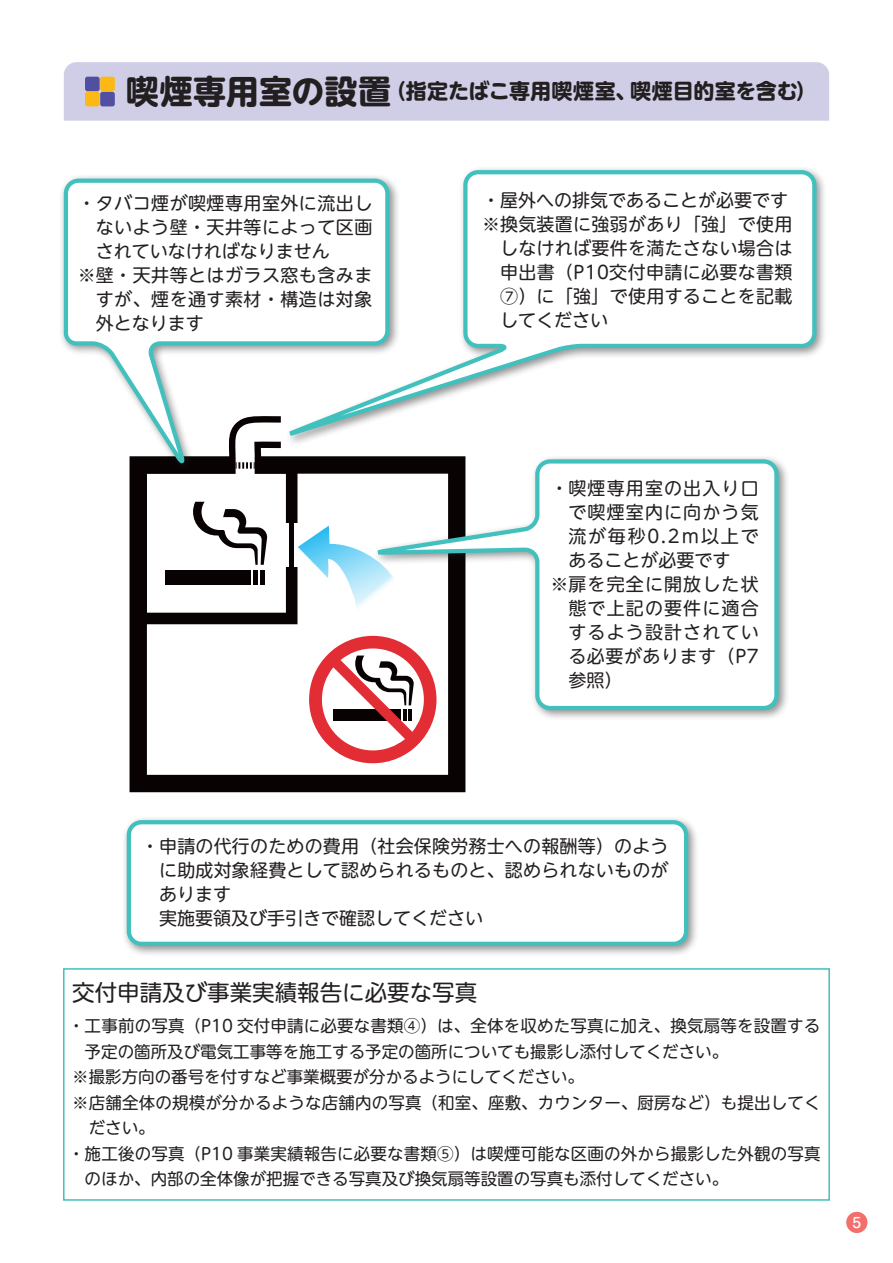
<style>
.page{position:relative;width:893px;height:1263px;background:#fff}
.page>*{position:absolute;margin:0;border:0;box-sizing:border-box;transform-origin:0 0}
.囲み用{font:22.5px "UD Shin M Go Pr 6 N";color:#231f20}
.見出し{font:700 21px "UD Shin M Go Pr 6 N";letter-spacing:-.005em;color:#231f20}
.吹き出し{font:18px/24px "UD Shin M Go Pr 6 N";letter-spacing:.015em;color:#231f20;text-align:justify}
.囲み用-2{font:16.5px/25.5px "UD Shin M Go Pr 6 N";color:#231f20}
.t1{font:500 13.8px "Shin M Go Pro";color:#fff}
.s1{font-size:33px}
</style>
<div class="page">
<svg style="left:130px;top:474px;width:335px;height:318px"></svg>
<svg style="left:309px;top:636px;width:127px;height:127px"></svg>
<svg style="left:135px;top:474px;width:238px;height:150px"></svg>
<div style="left:121px;top:815px;width:578px;height:142px;background:#231f20;opacity:.5"></div>
<div style="left:129px;top:822px;width:557px;height:122px;background:#fff;border-radius:13px"></div>
<div style="left:127px;top:820px;width:561px;height:126px;border:4px solid #42c0bd;border-radius:13px"></div>
<div style="left:373px;top:454px;width:417px;height:267px;background:#231f20;opacity:.5"></div>
<svg style="left:373px;top:457px;width:408px;height:255px"></svg>
<div style="left:64px;top:62px;width:765px;height:59px;background:#d0cee6"></div>
<div style="left:85px;top:77px;width:15px;height:14px;background:#504fa1;border-radius:2px"></div>
<div style="left:100px;top:77px;width:15px;height:14px;background:#fcb814;border-radius:2px"></div>
<div style="left:85px;top:92px;width:15px;height:14px;background:#fcb814;border-radius:2px"></div>
<div style="left:100px;top:92px;width:15px;height:14px;background:#504fa1;border-radius:2px"></div>
<div style="left:59px;top:173px;width:341px;height:301px;background:#231f20;opacity:.5"></div>
<svg style="left:62px;top:176px;width:330px;height:293px"></svg>
<div style="left:284px;top:165px;width:543px;height:281px;background:#231f20;opacity:.5"></div>
<svg style="left:284px;top:168px;width:535px;height:271px"></svg>
<div style="left:63px;top:968px;width:767px;height:233px;border:2px solid #42c0bd"></div>
<div style="left:846px;top:1212px;width:21px;height:21px;background:#f2706c;border-radius:50%"></div>
<p class="見出し" style="left:126px;top:73px;width:693px"><span class="s1">喫煙専用室の設置</span>（指定たばこ専用喫煙室、喫煙目的室を含む）</p>
<p class="吹き出し" style="left:96px;top:190px;width:278px;text-indent:-18px">・タバコ煙が喫煙専用室外に流出しないよう壁・天井等によって区画されていなければなりません</p>
<p class="吹き出し" style="left:96px;top:262px;width:278px;text-indent:-18px">※壁・天井等とはガラス窓も含みますが、煙を通す素材・構造は対象外となります</p>
<p class="吹き出し" style="left:482px;top:187px;width:307px">・屋外への排気であることが必要です</p>
<p class="吹き出し" style="left:500px;top:211px;width:294px;text-indent:-18px">※換気装置に強弱があり「強」で使用しなければ要件を満たさない場合は申出書（P10交付申請に必要な書類⑦）に「強」で使用することを記載してください</p>
<p class="吹き出し" style="left:568px;top:475px;width:192px;text-indent:-18px">・喫煙専用室の出入り口で喫煙室内に向かう気流が毎秒0.2ｍ以上であることが必要です</p>
<p class="吹き出し" style="left:568px;top:571px;width:192px;text-indent:-18px">※扉を完全に開放した状態で上記の要件に適合するよう設計されている必要があります（P7参照）</p>
<p class="吹き出し" style="left:159px;top:833px;width:511px;text-align:left;text-indent:-18px">・申請の代行のための費用（社会保険労務士への報酬等）のように助成対象経費として認められるものと、認められないものがあります<br>実施要領及び手引きで確認してください</p>
<p class="囲み用" style="left:72px;top:974px;width:406px">交付申請及び事業実績報告に必要な写真</p>
<p class="囲み用-2" style="left:85px;top:1012px;width:737px;text-indent:-16px">・工事前の写真（P10 交付申請に必要な書類④）は、全体を収めた写真に加え、換気扇等を設置する予定の箇所及び電気工事等を施工する予定の箇所についても撮影し添付してください。</p>
<p class="囲み用-2" style="left:72px;top:1063px;width:513px">※撮影方向の番号を付すなど事業概要が分かるようにしてください。</p>
<p class="囲み用-2" style="left:89px;top:1089px;width:733px;text-indent:-16px">※店舗全体の規模が分かるような店舗内の写真（和室、座敷、カウンター、厨房など）も提出してください。</p>
<p class="囲み用-2" style="left:85px;top:1140px;width:738px;text-indent:-16px">・施工後の写真（P10 事業実績報告に必要な書類⑤）は喫煙可能な区画の外から撮影した外観の写真のほか、内部の全体像が把握できる写真及び換気扇等設置の写真も添付してください。</p>
<p class="t1" style="left:852px;top:1211px;width:10px">5</p>
</div>
